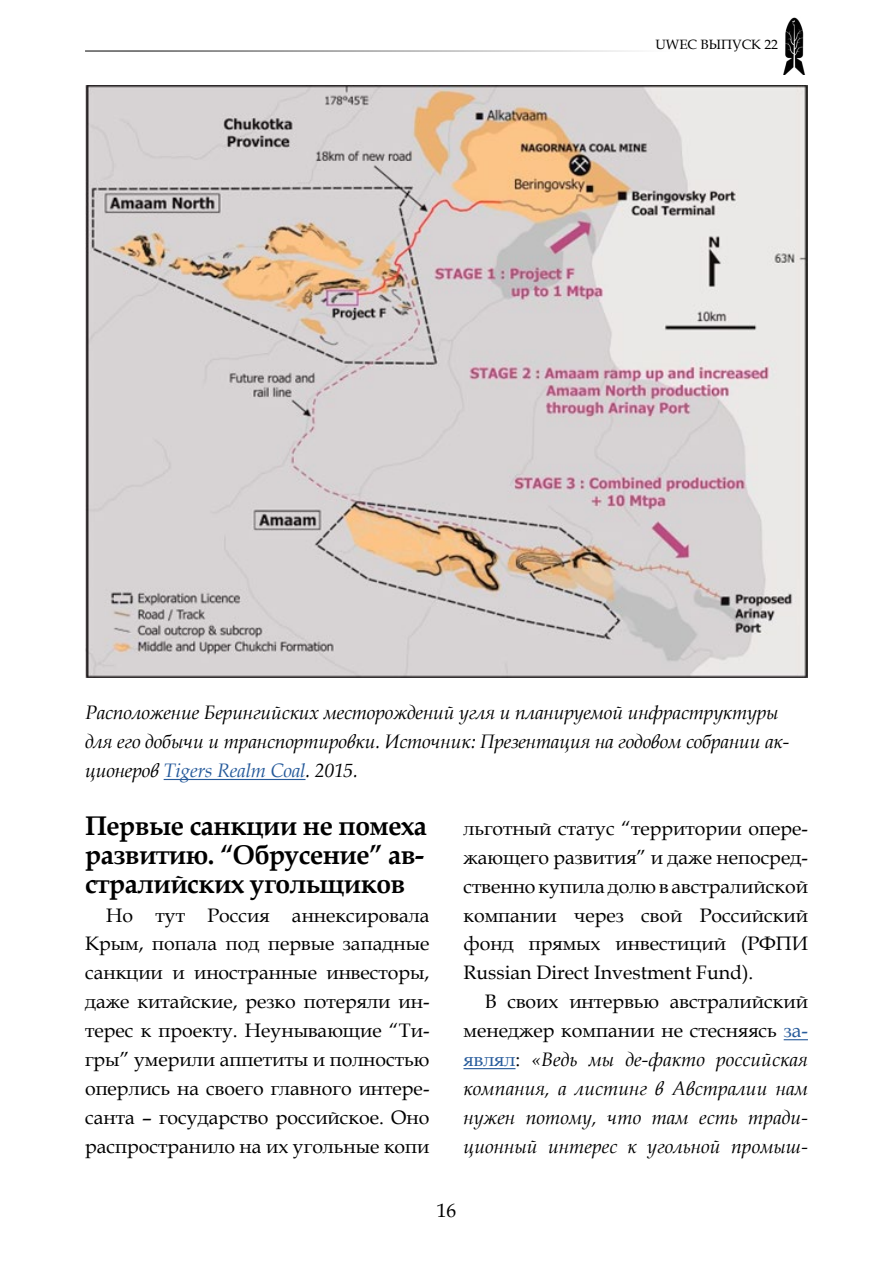
<style>
.page{position:relative;width:893px;height:1263px;background:#fff}
.page>*{position:absolute;margin:0;border:0;box-sizing:border-box;transform-origin:0 0}
.t1{font:700 27px/29px "Book Antiqua";letter-spacing:-.02em;color:#000}
.t2{font:19.5px/29px "Book Antiqua";color:#000;text-align:justify}
.t3{font:italic 19.5px/29px "Book Antiqua";letter-spacing:-.01em;color:#000;text-align:justify}
.t4{font:13.5px "Book Antiqua";color:#000}
.s1{color:#275b9b}
.s2{font-style:normal}
.s3{font-style:normal;color:#275b9b}
</style>
<div class="page">
<hr style="left:85px;top:51px;width:686px;height:1px;background:#000">
<img style="left:783px;top:17px;width:22px;height:57px">
<svg style="left:784px;top:1039px;width:24px;height:1px"></svg>
<hr style="left:463px;top:1068px;width:52px;height:1px;background:#275b9b">
<img style="left:85px;top:85px;width:723px;height:592px">
<hr style="left:164px;top:779px;width:141px;height:1px;background:#275b9b">
<p class="t4" style="left:655px;top:35px;width:124px">UWEC ВЫПУСК 22</p>
<p class="t3" style="left:85px;top:697px;width:706px;text-align:left">Расположение Берингийских месторождений угля и планируемой инфраструктуры для его добычи и транспортировки. Источник: Презентация на годовом собрании ак&shy;ционеров <span class="s1">Tigers Realm Coal</span>. 2015.</p>
<h1 class="t1" style="left:85px;top:811px;width:344px">Первые санкции не помеха развитию. “Обрусение” ав&shy;стралийских угольщиков</h1>
<p class="t2" style="left:85px;top:900px;width:346px;text-indent:21px">Но тут Россия аннексировала Крым, попала под первые западные санкции и иностранные инвесторы, даже китайские, резко потеряли ин&shy;терес к проекту. Неунывающие “Ти&shy;гры” умерили аппетиты и полностью оперлись на своего главного интере&shy;санта – государство российское. Оно распространило на их угольные копи</p>
<p class="t2" style="left:463px;top:813px;width:346px">льготный статус “территории опере&shy;жающего развития” и даже непосред&shy;ственно купила долю в австралийской компании через свой Российский фонд прямых инвестиций (РФПИ Russian Direct Investment Fund).</p>
<p class="t3" style="left:463px;top:987px;width:346px;text-indent:21px"><span class="s2">В своих интервью австралийский менеджер компании не стесняясь</span> <span class="s3">за&shy;являл</span><span class="s2">:</span> «Ведь мы де-факто российская компания, а листинг в Австралии нам нужен потому, что там есть тради&shy;ционный интерес к угольной промыш-</p>
<p class="t2" style="left:437px;top:1195px;width:21px">16</p>
</div>
